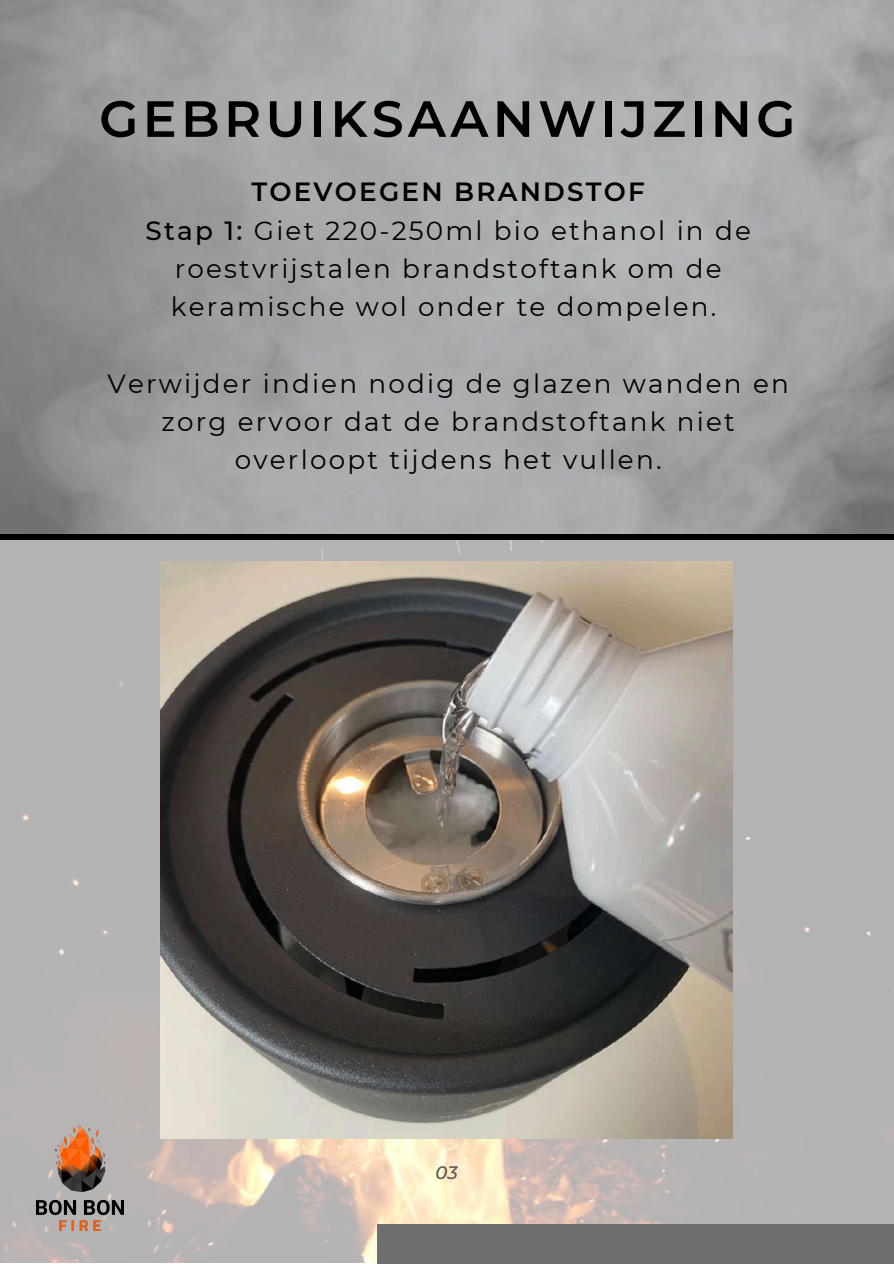
<style>
.page{position:relative;width:894px;height:1264px;background:#fff}
.page>*{position:absolute;margin:0;border:0;box-sizing:border-box;transform-origin:0 0}
.t1{font:600 50.85px "Montserrat";letter-spacing:.085em;color:#000}
.t2{font:26.25px/38.2px "Montserrat";letter-spacing:.085em;color:#000;text-align:center}
.t3{font:italic 500 18px "Montserrat";color:#545454}
.s1{font-weight:600}
.s2{font-weight:500}
</style>
<div class="page">
<img style="left:0;top:540px;width:893px;height:722px">
<div style="left:378px;top:1224px;width:515px;height:39px;background:#6e6e6e"></div>
<img style="left:37px;top:1125px;width:86px;height:105px">
<div style="left:0;top:534px;width:893px;height:6px;background:#000"></div>
<img style="left:160px;top:562px;width:572px;height:576px">
<h1 class="t1" style="left:99px;top:88px;width:697px">GEBRUIKSAANWIJZING</h1>
<p class="t2" style="left:145px;top:173px;width:606px"><span class="s1">TOEVOEGEN BRANDSTOF<br></span><span class="s2">Stap 1:</span> Giet 220-250ml bio ethanol in de roestvrijstalen brandstoftank om de keramische wol onder te dompelen.</p>
<p class="t2" style="left:107px;top:364px;width:682px">Verwijder indien nodig de glazen wanden en zorg ervoor dat de brandstoftank niet overloopt tijdens het vullen.</p>
<p class="t3" style="left:435px;top:1161px;width:24px">03</p>
</div>
